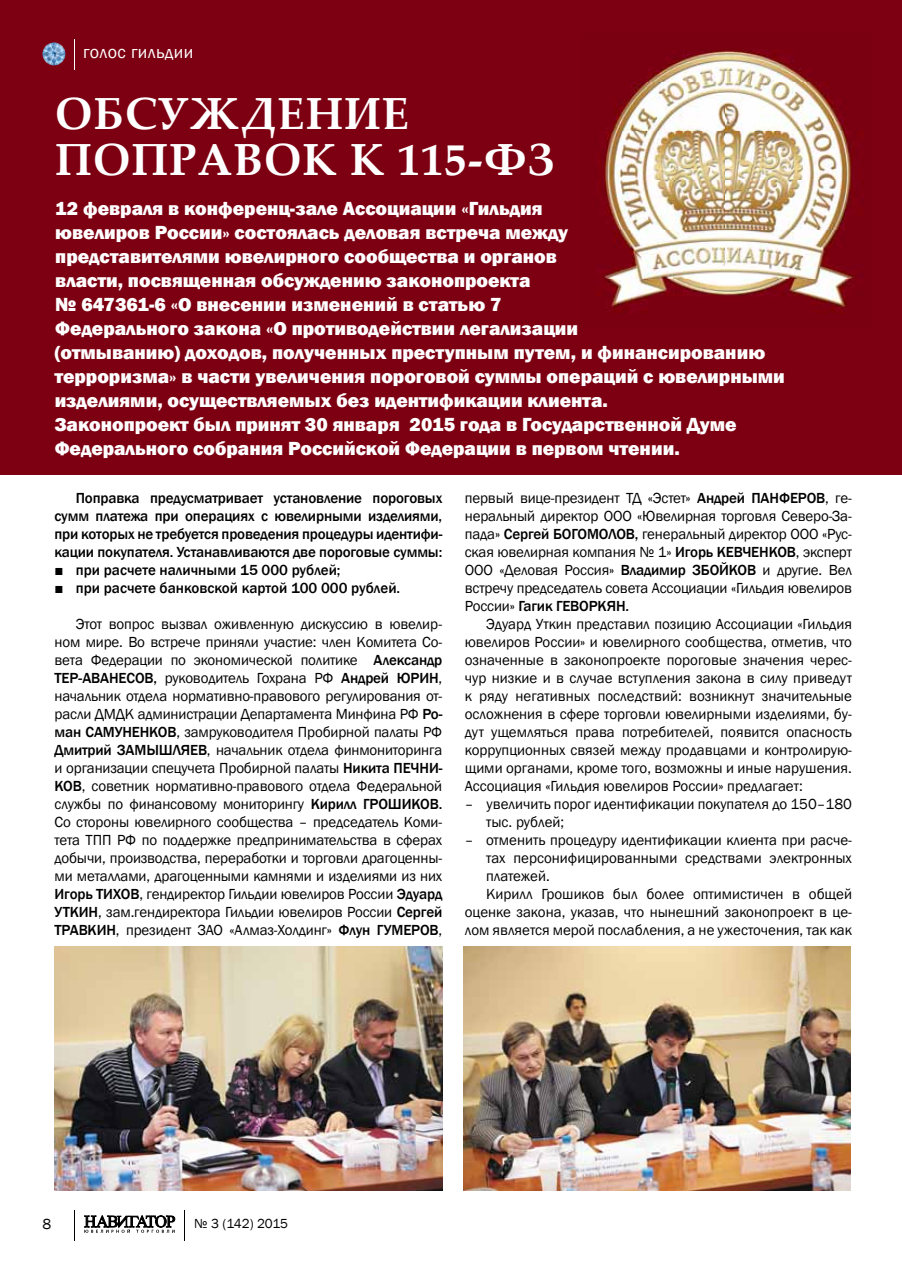
<style>
.page{position:relative;width:902px;height:1263px;background:#fff}
.page>*{position:absolute;margin:0;border:0;box-sizing:border-box;transform-origin:0 0}
.t1{font:700 45px/46.5px "Palatino Linotype";letter-spacing:.02em;color:#fff}
.t2{font:800 19.5px/24px "Franklin Gothic";color:#fff}
.t3{font:18px "Franklin Gothic";letter-spacing:.02em;color:#fff}
.t4{font:15px/18px "Franklin Gothic";color:#000;text-align:justify}
.t5{font:500 15px/18px "Franklin Gothic";color:#000;text-align:justify}
.t6{font:13.5px "Franklin Gothic";letter-spacing:-.015em;color:#000}
.s1{font-weight:800}
.s2{font-weight:500}
</style>
<div class="page">
<svg style="left:84px;top:1215px;width:91px;height:18px"></svg>
<hr style="left:184px;top:1210px;width:1px;height:31px;background:#000">
<hr style="left:74px;top:1210px;width:1px;height:31px;background:#000">
<div style="left:0;top:0;width:901px;height:474px;background:#7d0012"></div>
<svg style="left:43px;top:54px;width:9px;height:11px"></svg>
<hr style="left:74px;top:39px;width:1px;height:30px;background:#fff">
<img style="left:463px;top:947px;width:387px;height:244px">
<img style="left:54px;top:947px;width:388px;height:244px">
<img style="left:603px;top:50px;width:252px;height:264px">
<p class="t3" style="left:83px;top:41px;width:112px">голос гильдии</p>
<h1 class="t1" style="left:55px;top:89px;width:500px">ОБСУЖДЕНИЕ<br>ПОПРАВОК К 115-ФЗ</h1>
<p class="t2" style="left:55px;top:196px;width:731px">12 февраля в конференц-зале ассоциации «Гильдия<br>ювелиров россии» состоялась деловая встреча между<br>представителями ювелирного сообщества и органов<br>власти, посвященная обсуждению законопроекта<br>№ 647361-6 «о внесении изменений в статью 7<br>Федерального закона «о противодействии легализации<br>(отмыванию) доходов, полученных преступным путем, и финансированию терроризма» в части увеличения пороговой суммы операций с ювелирными изделиями, осуществляемых без идентификации клиента.<br>Законопроект был принят 30 января 2015 года в Государственной думе Федерального собрания российской Федерации в первом чтении.</p>
<p class="t5" style="left:54px;top:489px;width:389px;text-indent:21px">Поправка предусматривает установление пороговых сумм платежа при операциях с ювелирными изделиями, при которых не требуется проведения процедуры идентифи&shy;кации покупателя. Устанавливаются две пороговые суммы:</p>
<p class="t5" style="left:54px;top:561px;width:287px"><span class="s1">■</span> при расчете наличными 15 000 рублей;</p>
<p class="t5" style="left:54px;top:579px;width:347px"><span class="s1">■</span> при расчете банковской картой 100 000 рублей.</p>
<p class="t4" style="left:54px;top:615px;width:389px;text-indent:21px">Этот вопрос вызвал оживленную дискуссию в ювелир&shy;ном мире. Во встрече приняли участие: член Комитета Со&shy;вета Федерации по экономической политике <span class="s2">Александр ТЕР-АВАНЕСОВ,</span> руководитель Гохрана РФ <span class="s2">Андрей ЮРИН</span>, начальник отдела нормативно-правового регулирования от&shy;расли ДМДК администрации Департамента Минфина РФ <span class="s2">Ро&shy;ман САМУНЕНКОВ</span>, замруководителя Пробирной палаты РФ <span class="s2">Дмитрий ЗАМЫШЛЯЕВ</span>, начальник отдела финмониторинга и организации спецучета Пробирной палаты <span class="s2">Никита ПЕЧНИ-КОВ</span>, советник нормативно-правового отдела Федеральной службы по финансовому мониторингу <span class="s2">Кирилл ГРОШИКОВ.<br></span>Со стороны ювелирного сообщества – председатель Коми&shy;тета ТПП РФ по поддержке предпринимательства в сферах добычи, производства, переработки и торговли драгоценны&shy;ми металлами, драгоценными камнями и изделиями из них <span class="s2">Игорь ТИХОВ</span>, гендиректор Гильдии ювелиров России <span class="s2">Эдуард УТКИН</span>, зам.гендиректора Гильдии ювелиров России <span class="s2">Сергей ТРАВКИН</span>, президент ЗАО «Алмаз-Холдинг» <span class="s2">Флун ГУМЕРОВ</span>,</p>
<p class="t4" style="left:464px;top:489px;width:388px">первый вице-президент ТД «Эстет» <span class="s2">Андрей ПАНФЕРОВ</span>, ге&shy;неральный директор ООО «Ювелирная торговля Северо-За&shy;пада» <span class="s2">Сергей БОГОМОЛОВ,</span> генеральный директор ООО «Рус&shy;ская ювелирная компания № 1» <span class="s2">Игорь КЕВЧЕНКОВ</span>, эксперт ООО «Деловая Россия» <span class="s2">Владимир ЗБОЙКОВ</span> и другие. Вел встречу председатель совета Ассоциации «Гильдия ювелиров России» <span class="s2">Гагик ГЕВОРКЯН.</span></p>
<p class="t4" style="left:464px;top:615px;width:388px;text-indent:21px">Эдуард Уткин представил позицию Ассоциации «Гильдия ювелиров России» и ювелирного сообщества, отметив, что означенные в законопроекте пороговые значения черес&shy;чур низкие и в случае вступления закона в силу приведут к ряду негативных последствий: возникнут значительные осложнения в сфере торговли ювелирными изделиями, бу&shy;дут ущемляться права потребителей, появится опасность коррупционных связей между продавцами и контролирую&shy;щими органами, кроме того, возможны и иные нарушения.<br>Ассоциация «Гильдия ювелиров России» предлагает:</p>
<p class="t4" style="left:486px;top:795px;width:367px;text-indent:-21px">– увеличить порог идентификации покупателя до 150–180 тыс. рублей;</p>
<p class="t4" style="left:464px;top:831px;width:388px">– отменить процедуру идентификации клиента при расче-</p>
<p class="t4" style="left:486px;top:849px;width:367px">тах персонифицированными средствами электронных</p>
<p class="t4" style="left:486px;top:867px;width:65px">платежей.</p>
<p class="t4" style="left:486px;top:885px;width:367px">Кирилл Грошиков был более оптимистичен в общей</p>
<p class="t4" style="left:464px;top:903px;width:388px">оценке закона, указав, что нынешний законопроект в це-</p>
<p class="t4" style="left:464px;top:921px;width:388px">лом является мерой послабления, а не ужесточения, так как</p>
<p class="t4" style="left:43px;top:1215px;width:10px">8</p>
<p class="t6" style="left:194px;top:1215px;width:95px">№ 3 (142) 2015</p>
</div>
